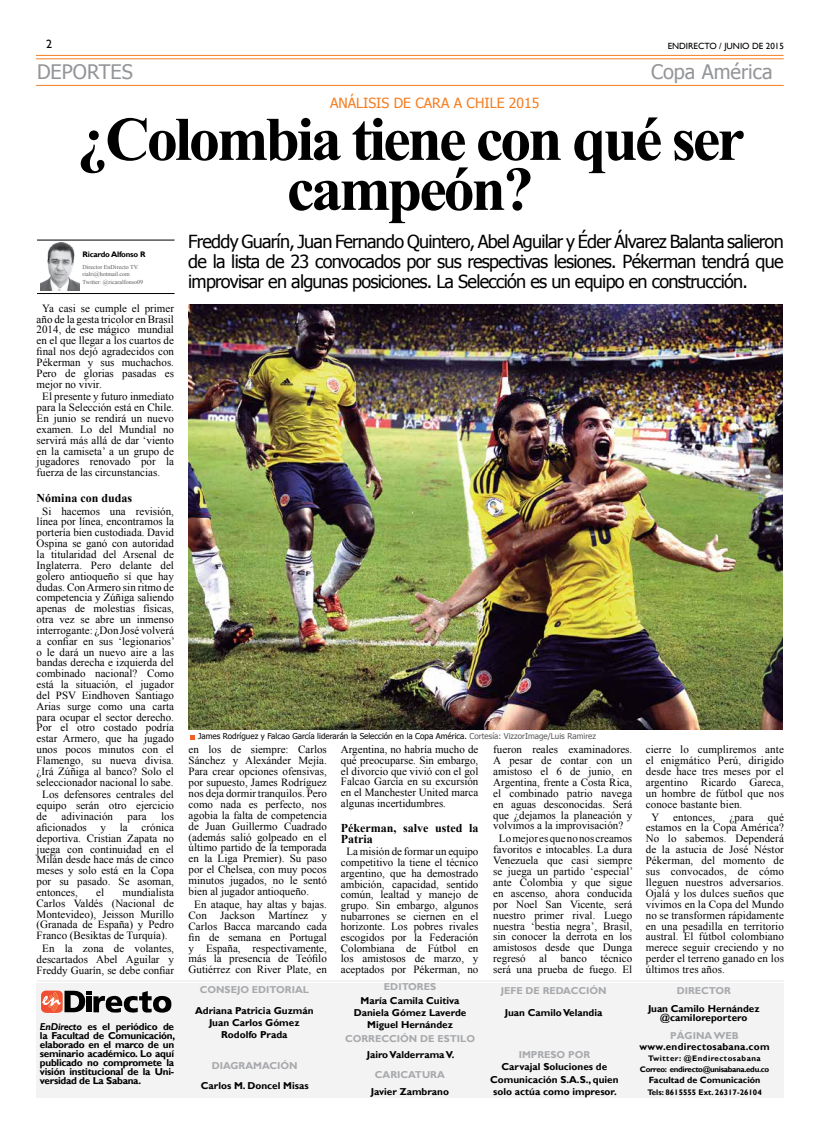
<style>
.page{position:relative;width:820px;height:1134px;background:#fff}
.page>*{position:absolute;margin:0;border:0;box-sizing:border-box;transform-origin:0 0}
.t1{font:700 62px/50px "Times New Roman";letter-spacing:-.05em;color:#000;text-align:center}
.t2{font:20px "Tahoma";color:#939598}
.t3{font:18px/20px "Tahoma";letter-spacing:-.04em;color:#000;text-align:justify}
.t4{font:14px "Tahoma";color:#f57d20}
.t5{font:700 12px/10.7px "Times New Roman";color:#000}
.t6{font:12px "Gill Sans";color:#000}
.t7{font:11px/10.9px "Times New Roman";color:#000;text-align:justify}
.t8{font:700 10px/9px "Gill Sans";color:#000;text-align:center}
.t9{font:700 10px "Gill Sans";color:#a7a9ac}
.t10{font:700 10px "Gill Sans";letter-spacing:.02em;color:#000}
.t11{font:700 9px "Gill Sans";color:#000}
.t12{font:9px "Gill Sans";color:#000}
.t13{font:8.1px "Tahoma";color:#000}
.t14{font:700 8px/11px "Gill Sans";letter-spacing:-.025em;color:#000;text-align:center}
.t15{font:700 8px "Gill Sans";color:#000}
.t16{font:6px/7.2px "Times New Roman";color:#58595b}
.s1{font-style:italic}
.s2{color:#58595b}
</style>
<div class="page">
<hr style="left:36px;top:85px;width:747px;height:1px;background:#f57d20">
<hr style="left:36px;top:55px;width:747px;height:1px;background:#f57d20">
<hr style="left:36px;top:58px;width:747px;height:1px;background:#f57d20">
<img style="left:41px;top:243px;width:38px;height:47px">
<hr style="left:37px;top:240px;width:137px;height:1px;background:#000">
<hr style="left:37px;top:293px;width:137px;height:1px;background:#000">
<img style="left:188px;top:304px;width:594px;height:425px">
<svg style="left:190px;top:735px;width:5px;height:4px"></svg>
<div style="left:36px;top:983px;width:747px;height:114px;background:#f3f3f3"></div>
<svg style="left:41px;top:990px;width:131px;height:23px"></svg>
<hr style="left:37px;top:980px;width:746px;height:2px;background:#d7d9da">
<p class="t6" style="left:46px;top:37px;width:7px">2</p>
<p class="t12" style="left:667px;top:41px;width:72px">ENDIRECTO / JUNIO</p>
<p class="t12" style="left:751px;top:41px;width:33px">DE 2015</p>
<h2 class="t2" style="left:650px;top:58px;width:123px">Copa América</h2>
<h2 class="t2" style="left:37px;top:58px;width:97px">DEPORTES</h2>
<p class="t4" style="left:330px;top:93px;width:17px">Análisis</p>
<p class="t4" style="left:393px;top:93px;width:32px">de cara</p>
<p class="t4" style="left:453px;top:93px;width:22px">a chile</p>
<p class="t4" style="left:508px;top:93px;width:32px">2015</p>
<h1 class="t1" style="left:77px;top:113px;width:668px">¿Colombia tiene con qué ser campeón?</h1>
<p class="t14" style="left:82px;top:249px;width:64px">Ricardo Alfonso R</p>
<p class="t16" style="left:82px;top:263px;width:62px">Director EnDirecto TV. rialri@hotmail.com<br>Twitter: @ricaralfonso09</p>
<p class="t7" style="left:37px;top:302px;width:139px;text-indent:6px">Ya casi se cumple el primer año de la gesta tricolor en Brasil 2014, de ese mágico mundial en el que llegar a los cuartos de final nos dejó agradecidos con Pékerman y sus muchachos.<br>Pero de glorias pasadas es mejor no vivir.</p>
<p class="t7" style="left:37px;top:391px;width:139px;text-indent:6px">El presente y futuro inmediato para la Selección está en Chile.<br>En junio se rendirá un nuevo examen. Lo del Mundial no servirá más allá de dar ‘viento en la camiseta’ a un grupo de jugadores renovado por la fuerza de las circunstancias.</p>
<p class="t5" style="left:37px;top:492px;width:97px">Nómina con dudas</p>
<p class="t7" style="left:37px;top:505px;width:140px;text-align:center">Si hacemos una revisión, línea por línea, encontramos la portería bien custodiada. David<br>Ospina se ganó con autoridad la titularidad del Arsenal de<br>Inglaterra. Pero delante del golero antioqueño sí que hay dudas. Con Armero sin ritmo de competencia y Zúñiga saliendo apenas de molestias físicas, otra vez se abre un inmenso interrogante: ¿Don José volverá a confiar en sus ‘legionarios’ o le dará un nuevo aire a las bandas derecha e izquierda del combinado nacional? Como está la situación, el jugador del PSV Eindhoven Santiago<br>Arias surge como una carta para ocupar el sector derecho.<br>Por el otro costado podría estar Armero, que ha jugado unos pocos minutos con el<br>Flamengo, su nueva divisa. ¿Irá Zúñiga al banco? Solo el seleccionador nacional lo sabe.</p>
<p class="t7" style="left:37px;top:789px;width:139px;text-indent:6px">Los defensores centrales del equipo serán otro ejercicio de</p>
<p class="t7" style="left:62px;top:811px;width:53px">adivinación</p>
<p class="t7" style="left:128px;top:811px;width:20px">para</p>
<p class="t7" style="left:161px;top:811px;width:14px">los</p>
<p class="t7" style="left:37px;top:821px;width:52px">aficionados</p>
<p class="t7" style="left:100px;top:821px;width:7px">y</p>
<p class="t7" style="left:120px;top:821px;width:9px">la</p>
<p class="t7" style="left:37px;top:822px;width:139px;text-indent:105px">crónica deportiva. Cristian Zapata no juega con continuidad en el Milán desde hace más de cinco meses y solo está en la Copa por su pasado. Se asoman, entonces,</p>
<p class="t7" style="left:37px;top:887px;width:139px;text-indent:86px">mundialista Carlos Valdés (Nacional de Montevideo), Jeisson Murillo (Granada de España) y Pedro Franco (Besiktas de Turquía).</p>
<p class="t7" style="left:37px;top:943px;width:139px;text-align:center">En la zona de volantes, descartados Abel Aguilar y<br>Freddy Guarín, se debe confiar</p>
<p class="t7" style="left:96px;top:886px;width:9px">el</p>
<p class="t8" style="left:40px;top:1022px;width:137px;text-align:justify"><span class="s1">EnDirecto</span> es el periódico de la Facultad de Comunicación, elaborado en el marco de un seminario académico. Lo aquí publicado no compromete la visión institucional de la Uni&shy;versidad de La Sabana.</p>
<p class="t3" style="left:188px;top:231px;width:596px">Freddy Guarín, Juan Fernando Quintero, Abel Aguilar y Éder Álvarez Balanta salieron de la lista de 23 convocados por sus respectivas lesiones. Pékerman tendrá que improvisar en algunas posiciones. La Selección es un equipo en construcción.</p>
<p class="t13" style="left:198px;top:730px;width:399px">James Rodríguez y Falcao García liderarán la Selección en la Copa América. <span class="s2">Cortesía: VizzorImage/Luis Ramirez</span></p>
<p class="t7" style="left:188px;top:744px;width:140px">en los de siempre: Carlos Sánchez y Alexánder Mejía.<br>Para crear opciones ofensivas, por supuesto, James Rodríguez nos deja dormir tranquilos. Pero como nada es perfecto, nos agobia la falta de competencia de Juan Guillermo Cuadrado (además salió golpeado en el último partido de la temporada en la Liga Premier). Su paso por el Chelsea, con muy pocos minutos jugados, no le sentó bien al jugador antioqueño.</p>
<p class="t7" style="left:188px;top:899px;width:140px;text-align:center">En ataque, hay altas y bajas.<br>Con Jackson Martínez y<br>Carlos Bacca marcando cada fin de semana en Portugal y España, respectivamente, más la presencia de Teófilo<br>Gutiérrez con River Plate, en</p>
<p class="t7" style="left:341px;top:744px;width:139px">Argentina, no habría mucho de qué preocuparse. Sin embargo, el divorcio que vivió con el gol Falcao García en su excursión en el Manchester United marca algunas incertidumbres.</p>
<p class="t5" style="left:341px;top:822px;width:139px">Pékerman, salve usted la<br>Patria</p>
<p class="t7" style="left:341px;top:846px;width:139px;text-align:center">La misión de formar un equipo competitivo la tiene el técnico argentino, que ha demostrado ambición, capacidad, sentido común, lealtad y manejo de grupo. Sin embargo, algunos nubarrones se ciernen en el horizonte. Los pobres rivales escogidos por la Federación<br>Colombiana de Fútbol en los amistosos de marzo, y aceptados por Pékerman, no</p>
<p class="t7" style="left:493px;top:744px;width:140px">fueron reales examinadores.<br>A pesar de contar con un amistoso el 6 de junio, en Argentina, frente a Costa Rica, el combinado patrio navega en aguas desconocidas. Será que ¿dejamos la planeación y volvimos a la improvisación?</p>
<p class="t7" style="left:493px;top:833px;width:141px;text-align:center">Lo mejor es que no nos creamos favoritos e intocables. La dura<br>Venezuela que casi siempre se juega un partido ‘especial’ ante Colombia y que sigue en ascenso, ahora conducida por Noel San Vicente, será nuestro primer rival. Luego nuestra ‘bestia negra’, Brasil, sin conocer la derrota en los amistosos desde que Dunga regresó al banco técnico será una prueba de fuego. El</p>
<p class="t7" style="left:645px;top:744px;width:140px">cierre lo cumpliremos ante el enigmático Perú, dirigido desde hace tres meses por el argentino Ricardo Gareca, un hombre de fútbol que nos conoce bastante bien.</p>
<p class="t7" style="left:651px;top:811px;width:65px">Y entonces,</p>
<p class="t7" style="left:729px;top:811px;width:26px">¿para</p>
<p class="t7" style="left:645px;top:811px;width:140px;text-indent:122px">qué estamos en la Copa América?<br>No lo sabemos. Dependerá de la astucia de José Néstor Pékerman, del momento de sus convocados, de cómo lleguen nuestros adversarios.<br>Ojalá y los dulces sueños que vivimos en la Copa del Mundo no se transformen rápidamente en una pesadilla en territorio austral. El fútbol colombiano merece seguir creciendo y no perder el terreno ganado en los últimos tres años.</p>
<p class="t9" style="left:200px;top:984px;width:111px">CONSEJO EDITORIAL</p>
<p class="t8" style="left:195px;top:1004px;width:120px;line-height:12px">Adriana Patricia Guzmán<br>Juan Carlos Gómez<br>Rodolfo Prada</p>
<p class="t9" style="left:212px;top:1059px;width:16px">Diagramación</p>
<p class="t8" style="left:201px;top:1081px;width:109px">Carlos M. Doncel Misas</p>
<p class="t9" style="left:384px;top:980px;width:54px">EDITORES</p>
<p class="t8" style="left:353px;top:994px;width:114px;line-height:12px">María Camila Cuitiva<br>Daniela Gómez Laverde<br>Miguel Hernández</p>
<p class="t9" style="left:345px;top:1033px;width:132px">CORRECCIÓN DE ESTILO</p>
<p class="t8" style="left:366px;top:1050px;width:89px">Jairo Valderrama V.</p>
<p class="t9" style="left:375px;top:1069px;width:71px">CARICATURA</p>
<p class="t8" style="left:370px;top:1088px;width:80px">Javier Zambrano</p>
<p class="t9" style="left:500px;top:984px;width:107px">JEFE DE REDACCIÓN</p>
<p class="t8" style="left:504px;top:1008px;width:99px">Juan Camilo Velandia</p>
<p class="t9" style="left:518px;top:1048px;width:73px">IMPRESO POR</p>
<p class="t8" style="left:490px;top:1061px;width:130px;line-height:12.5px">Carvajal Soluciones de<br>Comunicación S.A.S., quien solo actúa como impresor.</p>
<p class="t9" style="left:676px;top:984px;width:56px">DIRECTOR</p>
<p class="t8" style="left:647px;top:1004px;width:113px">Juan Camilo Hernández @camiloreportero</p>
<p class="t9" style="left:670px;top:1030px;width:70px">PÁGINA WEB</p>
<p class="t10" style="left:639px;top:1041px;width:131px">www.endirectosabana.com</p>
<p class="t14" style="left:639px;top:1053px;width:131px">Twitter: @Endirectosabana<br>Correo: endirecto@unisabana.edu.co</p>
<p class="t11" style="left:648px;top:1075px;width:113px">Facultad de Comunicación</p>
<p class="t15" style="left:647px;top:1088px;width:116px">Tels: 8615555 Ext. 26317-26104</p>
</div>
